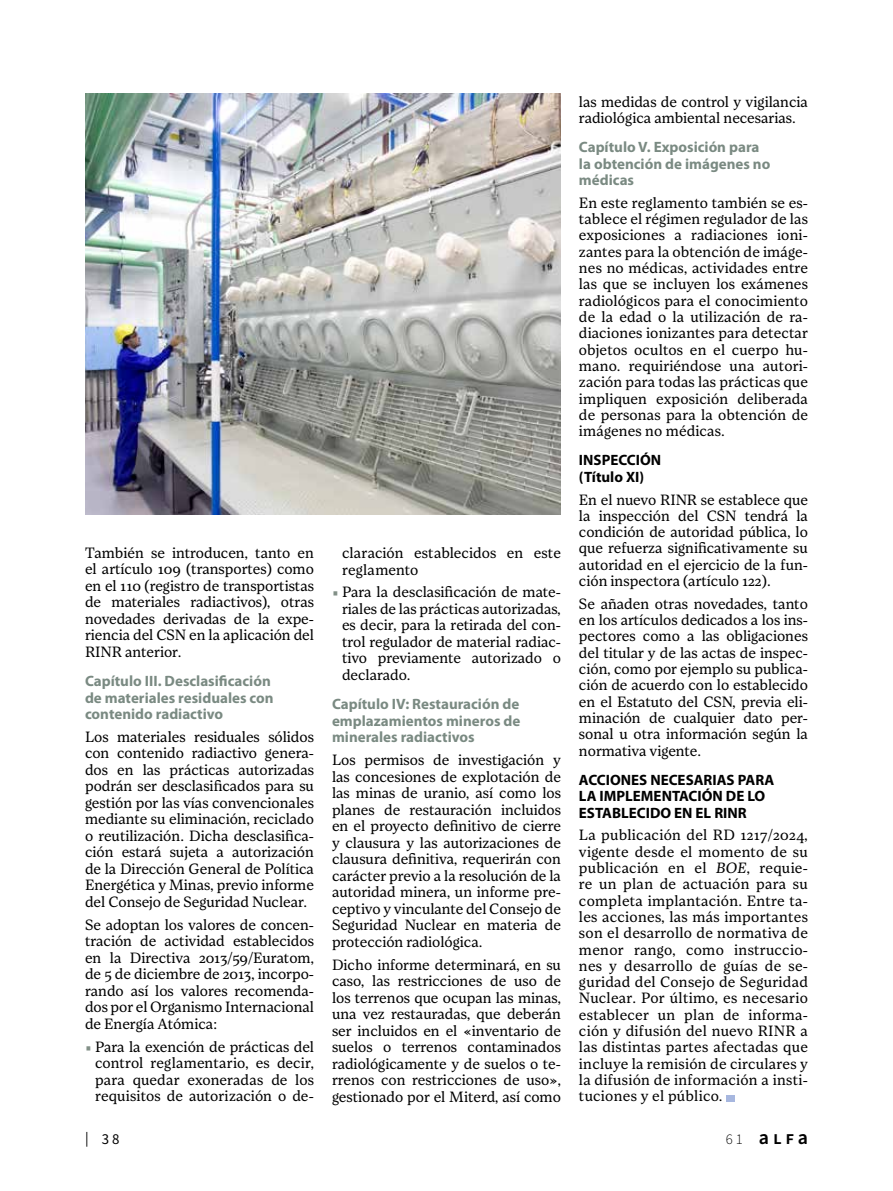
<style>
.page{position:relative;width:893px;height:1191px;background:#fff}
.page>*{position:absolute;margin:0;border:0;box-sizing:border-box;transform-origin:0 0}
.t1{font:15px/16.5px "Loretta";color:#000;text-align:justify}
.t2{font:700 15px/16.5px "Myriad Pro";color:#7a8a82}
.t3{font:700 15px/16.4px "Myriad Pro";color:#000}
.t4{font:300 14.85px "Source Sans Pro";color:#000}
.t5{font:14.85px "Source Sans Pro";color:#000}
.s1{font-family:"Titillium";font-weight:700;color:#829087}
.s2{font-style:italic}
.s3{font-weight:600;font-size:19.8px}
.s4{font-weight:600;font-size:18.75px}
</style>
<div class="page">
<div style="left:726px;top:1094px;width:9px;height:7px;background:#a7b7df"></div>
<img style="left:85px;top:94px;width:476px;height:420px">
<p class="t1" style="left:85px;top:545px;width:230px">También se introducen, tanto en el artículo 109 (transportes) como en el 110 (registro de transportistas de materiales radiactivos), otras novedades derivadas de la expe&shy;riencia del CSN en la aplicación del RINR anterior.</p>
<p class="t2" style="left:85px;top:672px;width:190px">Capítulo III. Desclasificación de materiales residuales con contenido radiactivo</p>
<p class="t1" style="left:85px;top:729px;width:230px">Los materiales residuales sólidos con contenido radiactivo genera&shy;dos en las prácticas autorizadas podrán ser desclasificados para su gestión por las vías convencionales mediante su eliminación, reciclado o reutilización. Dicha desclasifica&shy;ción estará sujeta a autorización de la Dirección General de Política Energética y Minas, previo informe del Consejo de Seguridad Nuclear.</p>
<p class="t1" style="left:85px;top:916px;width:230px">Se adoptan los valores de concen&shy;tración de actividad establecidos en la Directiva 2013/59/Euratom, de 5 de diciembre de 2013, incorpo&shy;rando así los valores recomenda&shy;dos por el Organismo Internacional de Energía Atómica:</p>
<p class="t1" style="left:95px;top:1038px;width:220px;text-indent:-10px"><span class="s1">•</span> Para la exención de prácticas del control reglamentario, es decir, para quedar exoneradas de los requisitos de autorización o de-</p>
<p class="t1" style="left:342px;top:545px;width:220px">claración establecidos en este reglamento</p>
<p class="t1" style="left:342px;top:584px;width:220px;text-indent:-10px"><span class="s1">•</span> Para la desclasificación de mate&shy;riales de las prácticas autorizadas, es decir, para la retirada del con&shy;trol regulador de material radiac&shy;tivo previamente autorizado o declarado.</p>
<p class="t2" style="left:332px;top:695px;width:190px;text-align:justify">Capítulo IV: Restauración de emplazamientos mineros de minerales radiactivos</p>
<p class="t1" style="left:332px;top:752px;width:230px">Los permisos de investigación y las concesiones de explotación de las minas de uranio, así como los planes de restauración incluidos en el proyecto definitivo de cierre y clausura y las autorizaciones de clausura definitiva, requerirán con carácter previo a la resolución de la autoridad minera, un informe pre&shy;ceptivo y vinculante del Consejo de Seguridad Nuclear en materia de protección radiológica.</p>
<p class="t1" style="left:332px;top:956px;width:230px">Dicho informe determinará, en su caso, las restricciones de uso de los terrenos que ocupan las minas, una vez restauradas, que deberán ser incluidos en el «inventario de suelos o terrenos contaminados radiológicamente y de suelos o te&shy;rrenos con restricciones de uso», gestionado por el Miterd, así como</p>
<p class="t1" style="left:579px;top:94px;width:230px">las medidas de control y vigilancia radiológica ambiental necesarias.</p>
<p class="t2" style="left:579px;top:139px;width:193px">Capítulo V. Exposición para la obtención de imágenes no médicas</p>
<p class="t1" style="left:579px;top:195px;width:230px">En este reglamento también se es&shy;tablece el régimen regulador de las exposiciones a radiaciones ioni&shy;zantes para la obtención de imáge&shy;nes no médicas, actividades entre las que se incluyen los exámenes radiológicos para el conocimiento de la edad o la utilización de ra&shy;diaciones ionizantes para detectar objetos ocultos en el cuerpo hu&shy;mano. requiriéndose una autori&shy;zación para todas las prácticas que impliquen exposición deliberada de personas para la obtención de imágenes no médicas.</p>
<p class="t3" style="left:579px;top:452px;width:84px">INSPECCIÓN (Título XI)</p>
<p class="t1" style="left:579px;top:491px;width:230px">En el nuevo RINR se establece que la inspección del CSN tendrá la condición de autoridad pública, lo que refuerza significativamente su autoridad en el ejercicio de la fun&shy;ción inspectora (artículo 122).</p>
<p class="t1" style="left:579px;top:595px;width:230px">Se añaden otras novedades, tanto en los artículos dedicados a los ins&shy;pectores como a las obligaciones del titular y de las actas de inspec&shy;ción, como por ejemplo su publica&shy;ción de acuerdo con lo establecido en el Estatuto del CSN, previa eli&shy;minación de cualquier dato per&shy;sonal u otra información según la normativa vigente.</p>
<p class="t3" style="left:579px;top:771px;width:197px">ACCIONES NECESARIAS PARA<br>LA IMPLEMENTACIÓN DE LO<br>ESTABLECIDO EN EL RINR</p>
<p class="t1" style="left:579px;top:827px;width:230px">La publicación del RD 1217/2024, vigente desde el momento de su publicación en el <span class="s2">BOE</span>, requie&shy;re un plan de actuación para su completa implantación. Entre ta&shy;les acciones, las más importantes son el desarrollo de normativa de menor rango, como instruccio&shy;nes y desarrollo de guías de se&shy;guridad del Consejo de Seguridad Nuclear. Por último, es necesario establecer un plan de informa&shy;ción y difusión del nuevo RINR a las distintas partes afectadas que incluye la remisión de circulares y la difusión de información a insti&shy;tuciones y el público.</p>
<p class="t5" style="left:85px;top:1129px;width:36px">| 38</p>
<p class="t4" style="left:726px;top:1129px;width:84px">61 <span class="s3">a</span><span class="s4">lf</span><span class="s3">a</span></p>
</div>
